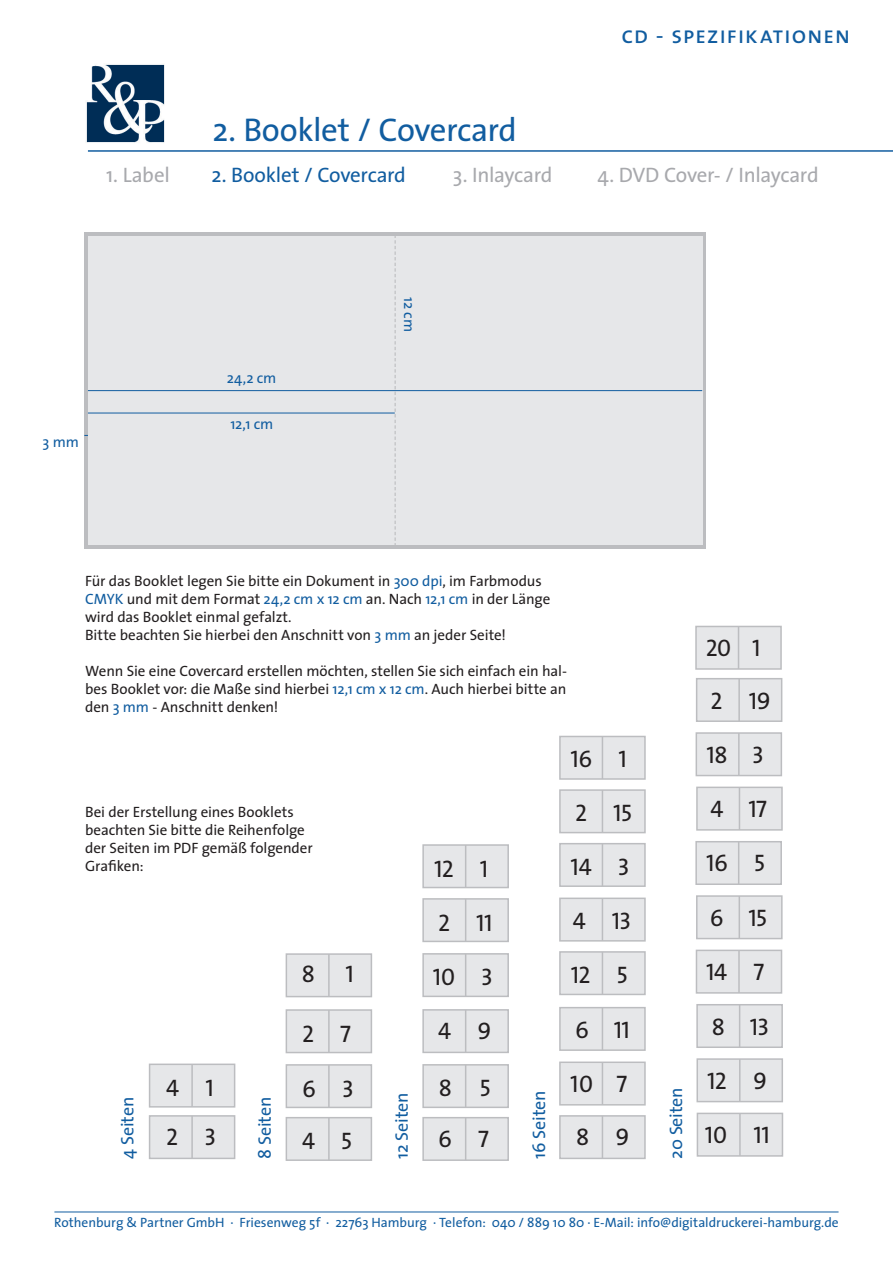
<style>
.page{position:relative;width:893px;height:1263px;background:#fff}
.page>*{position:absolute;margin:0;border:0;box-sizing:border-box;transform-origin:0 0}
.t1{font:33px "The Sans";letter-spacing:-.015em;color:#115da0}
.t2{font:24px/49.7px "The Sans Caps";letter-spacing:-.02em;color:#231f20}
.t3{font:24px "The Sans Caps";letter-spacing:.025em;color:#115da0}
.t4{font:21px "The Sans";letter-spacing:-.02em;color:#a8a9ad}
.t5{font:21px "The Sans";letter-spacing:-.015em;color:#115da0}
.t6{font:18px "The Sans";letter-spacing:-.015em;color:#115da0}
.t7{font:15px/18px "The Sans";letter-spacing:-.005em;color:#231f20}
.t8{font:15px "The Sans";letter-spacing:-.01em;color:#115da0}
.t9{font:13.5px "The Sans";color:#115da0}
.s1{color:#115da0}
</style>
<div class="page">
<div style="left:84px;top:232px;width:622px;height:317px;background:#bcbdc0"></div>
<div style="left:88px;top:236px;width:614px;height:309px;background:#e6e7e9"></div>
<svg style="left:395px;top:236px;width:1px;height:309px"></svg>
<hr style="left:88px;top:390px;width:614px;height:1px;background:#115da0">
<hr style="left:88px;top:413px;width:307px;height:1px;background:#115da0">
<hr style="left:88px;top:150px;width:805px;height:2px;background:#115da0">
<div style="left:149px;top:1063px;width:86px;height:44px;background:#e6e7e9;border:2px solid #bcbdc0"></div>
<hr style="left:191px;top:1064px;width:2px;height:43px;background:#bcbdc0">
<div style="left:149px;top:1115px;width:86px;height:44px;background:#e6e7e9;border:2px solid #bcbdc0"></div>
<hr style="left:191px;top:1116px;width:2px;height:42px;background:#bcbdc0">
<div style="left:286px;top:953px;width:86px;height:44px;background:#e6e7e9;border:2px solid #bcbdc0"></div>
<hr style="left:328px;top:954px;width:2px;height:42px;background:#bcbdc0">
<div style="left:286px;top:1064px;width:86px;height:44px;background:#e6e7e9;border:2px solid #bcbdc0"></div>
<hr style="left:328px;top:1065px;width:2px;height:42px;background:#bcbdc0">
<div style="left:286px;top:1009px;width:86px;height:44px;background:#e6e7e9;border:2px solid #bcbdc0"></div>
<hr style="left:328px;top:1010px;width:2px;height:42px;background:#bcbdc0">
<div style="left:286px;top:1117px;width:86px;height:44px;background:#e6e7e9;border:2px solid #bcbdc0"></div>
<hr style="left:328px;top:1118px;width:2px;height:42px;background:#bcbdc0">
<div style="left:422px;top:844px;width:87px;height:44px;background:#e6e7e9;border:2px solid #bcbdc0"></div>
<hr style="left:465px;top:845px;width:1px;height:42px;background:#bcbdc0">
<div style="left:422px;top:953px;width:87px;height:44px;background:#e6e7e9;border:2px solid #bcbdc0"></div>
<hr style="left:465px;top:954px;width:1px;height:42px;background:#bcbdc0">
<div style="left:422px;top:1064px;width:87px;height:44px;background:#e6e7e9;border:2px solid #bcbdc0"></div>
<hr style="left:465px;top:1065px;width:1px;height:42px;background:#bcbdc0">
<div style="left:422px;top:898px;width:87px;height:44px;background:#e6e7e9;border:2px solid #bcbdc0"></div>
<hr style="left:465px;top:899px;width:1px;height:42px;background:#bcbdc0">
<div style="left:422px;top:1009px;width:87px;height:44px;background:#e6e7e9;border:2px solid #bcbdc0"></div>
<hr style="left:465px;top:1010px;width:1px;height:42px;background:#bcbdc0">
<div style="left:422px;top:1117px;width:87px;height:44px;background:#e6e7e9;border:2px solid #bcbdc0"></div>
<hr style="left:465px;top:1118px;width:1px;height:42px;background:#bcbdc0">
<div style="left:559px;top:736px;width:87px;height:44px;background:#e6e7e9;border:2px solid #bcbdc0"></div>
<hr style="left:602px;top:736px;width:1px;height:43px;background:#bcbdc0">
<div style="left:559px;top:951px;width:87px;height:44px;background:#e6e7e9;border:2px solid #bcbdc0"></div>
<hr style="left:602px;top:952px;width:1px;height:42px;background:#bcbdc0">
<div style="left:559px;top:843px;width:87px;height:44px;background:#e6e7e9;border:2px solid #bcbdc0"></div>
<hr style="left:602px;top:844px;width:1px;height:42px;background:#bcbdc0">
<div style="left:559px;top:1061px;width:87px;height:44px;background:#e6e7e9;border:2px solid #bcbdc0"></div>
<hr style="left:602px;top:1062px;width:1px;height:43px;background:#bcbdc0">
<div style="left:559px;top:789px;width:87px;height:44px;background:#e6e7e9;border:2px solid #bcbdc0"></div>
<hr style="left:602px;top:790px;width:1px;height:42px;background:#bcbdc0">
<div style="left:559px;top:1007px;width:87px;height:44px;background:#e6e7e9;border:2px solid #bcbdc0"></div>
<hr style="left:602px;top:1008px;width:1px;height:42px;background:#bcbdc0">
<div style="left:559px;top:897px;width:87px;height:44px;background:#e6e7e9;border:2px solid #bcbdc0"></div>
<hr style="left:602px;top:898px;width:1px;height:43px;background:#bcbdc0">
<div style="left:559px;top:1115px;width:87px;height:44px;background:#e6e7e9;border:2px solid #bcbdc0"></div>
<hr style="left:602px;top:1116px;width:1px;height:42px;background:#bcbdc0">
<div style="left:695px;top:626px;width:87px;height:44px;background:#e6e7e9;border:2px solid #bcbdc0"></div>
<hr style="left:738px;top:626px;width:1px;height:43px;background:#bcbdc0">
<div style="left:695px;top:841px;width:87px;height:44px;background:#e6e7e9;border:2px solid #bcbdc0"></div>
<hr style="left:738px;top:842px;width:1px;height:42px;background:#bcbdc0">
<div style="left:696px;top:1058px;width:87px;height:44px;background:#e6e7e9;border:2px solid #bcbdc0"></div>
<hr style="left:739px;top:1059px;width:1px;height:42px;background:#bcbdc0">
<div style="left:696px;top:732px;width:86px;height:44px;background:#e6e7e9;border:2px solid #bcbdc0"></div>
<hr style="left:738px;top:733px;width:2px;height:42px;background:#bcbdc0">
<div style="left:696px;top:950px;width:86px;height:44px;background:#e6e7e9;border:2px solid #bcbdc0"></div>
<hr style="left:738px;top:950px;width:2px;height:43px;background:#bcbdc0">
<div style="left:696px;top:678px;width:86px;height:44px;background:#e6e7e9;border:2px solid #bcbdc0"></div>
<hr style="left:738px;top:679px;width:2px;height:42px;background:#bcbdc0">
<div style="left:696px;top:895px;width:87px;height:44px;background:#e6e7e9;border:2px solid #bcbdc0"></div>
<hr style="left:739px;top:896px;width:1px;height:42px;background:#bcbdc0">
<div style="left:697px;top:1113px;width:86px;height:44px;background:#e6e7e9;border:2px solid #bcbdc0"></div>
<hr style="left:739px;top:1113px;width:2px;height:43px;background:#bcbdc0">
<div style="left:696px;top:787px;width:87px;height:44px;background:#e6e7e9;border:2px solid #bcbdc0"></div>
<hr style="left:739px;top:787px;width:1px;height:43px;background:#bcbdc0">
<div style="left:696px;top:1004px;width:87px;height:44px;background:#e6e7e9;border:2px solid #bcbdc0"></div>
<hr style="left:739px;top:1005px;width:1px;height:42px;background:#bcbdc0">
<img style="left:86px;top:64px;width:79px;height:79px">
<hr style="left:54px;top:1211px;width:784px;height:1px;background:#115da0">
<h1 class="t1" style="left:213px;top:103px;width:306px">2. Booklet / Covercard</h1>
<h2 class="t3" style="left:622px;top:14px;width:230px">cd - spezifikationen</h2>
<h3 class="t4" style="left:106px;top:158px;width:65px">1. Label</h3>
<h3 class="t5" style="left:212px;top:158px;width:196px">2. Booklet / Covercard</h3>
<h3 class="t4" style="left:453px;top:158px;width:101px">3. Inlaycard</h3>
<h3 class="t4" style="left:597px;top:158px;width:223px">4. DVD Cover- / Inlaycard</h3>
<p class="t8" style="left:43px;top:429px;width:38px">3 mm</p>
<p class="t8" style="left:227px;top:366px;width:51px">24,2 cm</p>
<p class="t8" style="left:230px;top:411px;width:45px">12,1 cm</p>
<p class="t8" style="left:422px;top:297px;width:36px;rotate:90deg">12 cm</p>
<p class="t7" style="left:85px;top:572px;width:467px">Für das Booklet legen Sie bitte ein Dokument in <span class="s1">300 dpi</span>, im Farbmodus <span class="s1">CMYK</span> und mit dem Format <span class="s1">24,2 cm x 12 cm</span> an. Nach <span class="s1">12,1 cm</span> in der Länge wird das Booklet einmal gefalzt.<br>Bitte beachten Sie hierbei den Anschnitt von <span class="s1">3 mm</span> an jeder Seite!</p>
<p class="t7" style="left:85px;top:662px;width:483px;text-align:justify">Wenn Sie eine Covercard erstellen möchten, stellen Sie sich einfach ein hal&shy;bes Booklet vor: die Maße sind hierbei <span class="s1">12,1 cm x 12 cm</span>. Auch hierbei bitte an den <span class="s1">3 mm</span> - Anschnitt denken!</p>
<h2 class="t2" style="left:706px;top:622px;width:56px">20 1</h2>
<h2 class="t2" style="left:711px;top:675px;width:62px">2 19</h2>
<h2 class="t2" style="left:571px;top:734px;width:58px">16 1</h2>
<h2 class="t2" style="left:706px;top:729px;width:59px">18 3</h2>
<p class="t7" style="left:85px;top:802px;width:229px">Bei der Erstellung eines Booklets beachten Sie bitte die Reihenfolge der Seiten im PDF gemäß folgender<br>Grafiken:</p>
<h2 class="t2" style="left:434px;top:843px;width:56px">12 1</h2>
<h2 class="t2" style="left:575px;top:787px;width:59px">2 15</h2>
<h2 class="t2" style="left:571px;top:841px;width:61px">14 3</h2>
<h2 class="t2" style="left:711px;top:783px;width:58px">4 17</h2>
<h2 class="t2" style="left:706px;top:838px;width:61px">16 5</h2>
<h2 class="t2" style="left:438px;top:897px;width:56px">2 11</h2>
<h2 class="t2" style="left:573px;top:895px;width:60px">4 13</h2>
<h2 class="t2" style="left:710px;top:893px;width:59px">6 15</h2>
<h2 class="t2" style="left:302px;top:948px;width:15px">8</h2>
<h2 class="t2" style="left:346px;top:948px;width:10px">1</h2>
<h2 class="t2" style="left:433px;top:951px;width:62px">10 3</h2>
<h2 class="t2" style="left:571px;top:949px;width:58px">12 5</h2>
<h2 class="t2" style="left:706px;top:946px;width:60px">14 7</h2>
<h2 class="t2" style="left:302px;top:1008px;width:51px">2 7</h2>
<h2 class="t2" style="left:438px;top:1006px;width:55px">4 9</h2>
<h2 class="t2" style="left:575px;top:1004px;width:56px">6 11</h2>
<h2 class="t2" style="left:712px;top:1001px;width:59px">8 13</h2>
<h2 class="t2" style="left:570px;top:1058px;width:59px">10 7</h2>
<h2 class="t2" style="left:166px;top:1062px;width:52px">4 1<br>2 3</h2>
<h2 class="t2" style="left:302px;top:1063px;width:53px">6 3</h2>
<h2 class="t2" style="left:439px;top:1062px;width:53px">8 5</h2>
<p class="t6" style="left:113px;top:1159px;width:63px;rotate:-90deg">4 Seiten</p>
<p class="t6" style="left:250px;top:1159px;width:63px;rotate:-90deg">8 Seiten</p>
<p class="t6" style="left:387px;top:1159px;width:68px;rotate:-90deg">12 Seiten</p>
<p class="t6" style="left:524px;top:1159px;width:70px;rotate:-90deg">16 Seiten</p>
<p class="t6" style="left:661px;top:1159px;width:73px;rotate:-90deg">20 Seiten</p>
<h2 class="t2" style="left:576px;top:1111px;width:55px">8 9</h2>
<h2 class="t2" style="left:438px;top:1113px;width:52px">6 7</h2>
<h2 class="t2" style="left:302px;top:1115px;width:52px">4 5</h2>
<h2 class="t2" style="left:707px;top:1055px;width:61px">12 9</h2>
<h2 class="t2" style="left:705px;top:1109px;width:66px">10 11</h2>
<p class="t9" style="left:54px;top:1211px;width:786px">Rothenburg &amp; Partner GmbH · Friesenweg 5f · 22763 Hamburg · Telefon: 040 / 889 10 80 · E-Mail: info@digitaldruckerei-hamburg.de</p>
</div>
